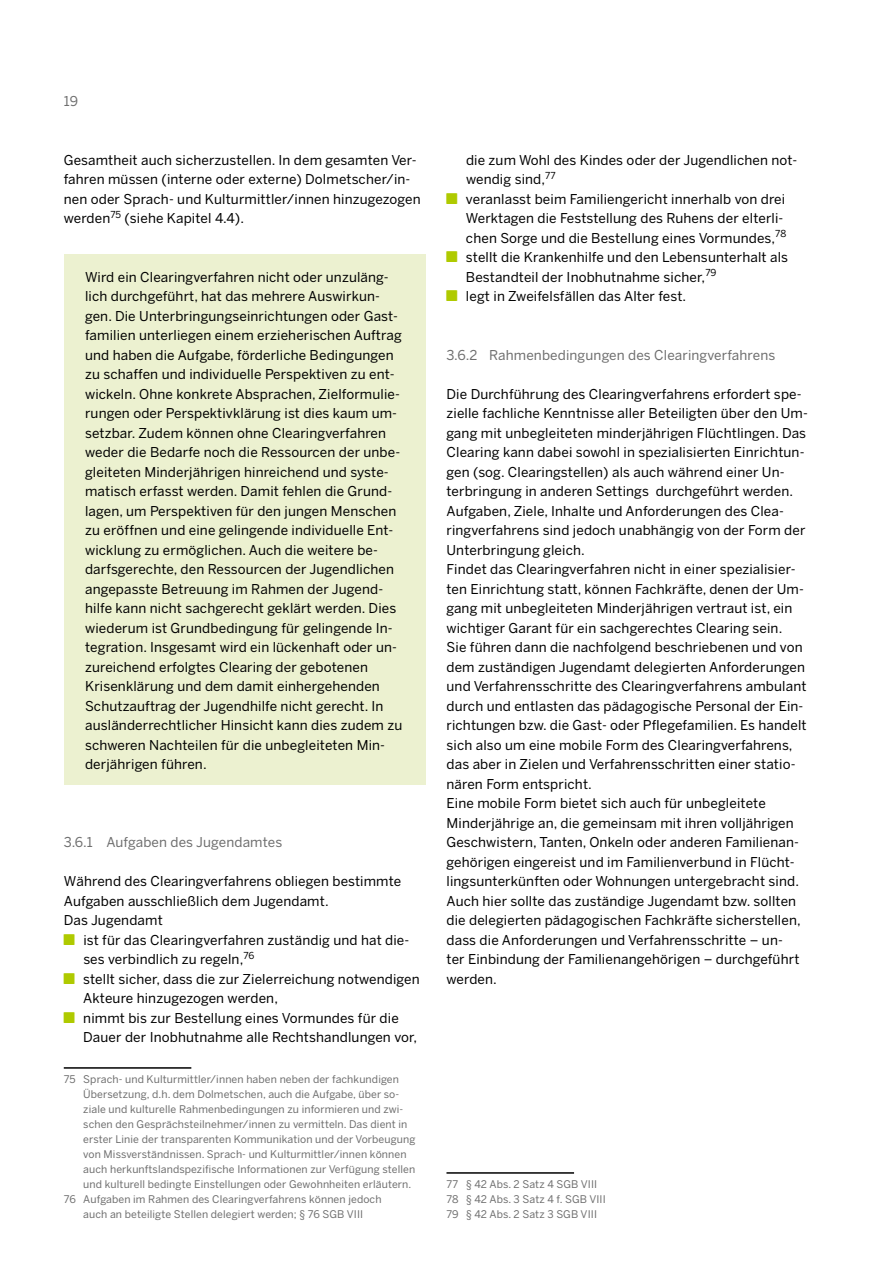
<style>
.page{position:relative;width:893px;height:1263px;background:#fff}
.page>*{position:absolute;margin:0;border:0;box-sizing:border-box;transform-origin:0 0}
.t1{font:13.5px/19.5px "Benton Sans";letter-spacing:.01em;color:#000}
.t2{font:13.5px "Benton Sans";letter-spacing:.01em;color:#6e6e6e}
.t3{font:10.5px/15px "Benton Sans";letter-spacing:.01em;color:#6e6e6e}
</style>
<div class="page">
<div style="left:64px;top:254px;width:361px;height:531px;background:#ecf1d0"></div>
<hr style="left:64px;top:1067px;width:127px;height:2px;background:#000">
<hr style="left:446px;top:1172px;width:128px;height:2px;background:#000">
<p class="t2" style="left:64px;top:93px;width:16px">19</p>
<p class="t1" style="left:64px;top:150px;width:358px">Gesamtheit auch sicherzustellen. In dem gesamten Ver&shy;fahren müssen (interne oder externe) Dolmetscher/in&shy;nen oder Sprach- und Kulturmittler/innen hinzugezogen werden<sup>75</sup> (siehe Kapitel 4.4).</p>
<p class="t1" style="left:85px;top:267px;width:319px">Wird ein Clearingverfahren nicht oder unzuläng&shy;lich durchgeführt, hat das mehrere Auswirkun&shy;gen. Die Unterbringungseinrichtungen oder Gast&shy;familien unterliegen einem erzieherischen Auftrag und haben die Aufgabe, förderliche Bedingungen zu schaffen und individuelle Perspektiven zu ent&shy;wickeln. Ohne konkrete Absprachen, Zielformulie&shy;rungen oder Perspektivklärung ist dies kaum um&shy;setzbar. Zudem können ohne Clearingverfahren weder die Bedarfe noch die Ressourcen der unbe&shy;gleiteten Minderjährigen hinreichend und syste&shy;matisch erfasst werden. Damit fehlen die Grund&shy;lagen, um Perspektiven für den jungen Menschen zu eröffnen und eine gelingende individuelle Ent&shy;wicklung zu ermöglichen. Auch die weitere be&shy;darfsgerechte, den Ressourcen der Jugendlichen angepasste Betreuung im Rahmen der Jugend&shy;hilfe kann nicht sachgerecht geklärt werden. Dies wiederum ist Grundbedingung für gelingende In&shy;tegration. Insgesamt wird ein lückenhaft oder un&shy;zureichend erfolgtes Clearing der gebotenen Krisenklärung und dem damit einhergehenden Schutzauftrag der Jugendhilfe nicht gerecht. In ausländerrechtlicher Hinsicht kann dies zudem zu schweren Nachteilen für die unbegleiteten Min&shy;derjährigen führen.</p>
<p class="t2" style="left:64px;top:834px;width:220px">3.6.1 Aufgaben des Jugendamtes</p>
<p class="t1" style="left:64px;top:871px;width:339px">Während des Clearingverfahrens obliegen bestimmte<br>Aufgaben ausschließlich dem Jugendamt.<br>Das Jugendamt</p>
<p class="t1" style="left:83px;top:930px;width:338px">ist für das Clearingverfahren zuständig und hat die&shy;ses verbindlich zu regeln,<sup>76<br></sup>stellt sicher, dass die zur Zielerreichung notwendigen Akteure hinzugezogen werden,<br>nimmt bis zur Bestellung eines Vormundes für die Dauer der Inobhutnahme alle Rechtshandlungen vor,</p>
<p class="t3" style="left:64px;top:1071px;width:337px">75 Sprach- und Kulturmittler/innen haben neben der fachkundigen</p>
<p class="t3" style="left:83px;top:1086px;width:317px">Übersetzung, d.h. dem Dolmetschen, auch die Aufgabe, über so-</p>
<p class="t3" style="left:83px;top:1101px;width:321px">ziale und kulturelle Rahmenbedingungen zu informieren und zwi-</p>
<p class="t3" style="left:83px;top:1116px;width:326px">schen den Gesprächsteilnehmer/innen zu vermitteln. Das dient in</p>
<p class="t3" style="left:83px;top:1131px;width:334px">erster Linie der transparenten Kommunikation und der Vorbeugung</p>
<p class="t3" style="left:83px;top:1146px;width:325px">von Missverständnissen. Sprach- und Kulturmittler/innen können</p>
<p class="t3" style="left:83px;top:1161px;width:333px">auch herkunftslandspezifische Informationen zur Verfügung stellen</p>
<p class="t3" style="left:83px;top:1176px;width:330px">und kulturell bedingte Einstellungen oder Gewohnheiten erläutern.</p>
<p class="t3" style="left:64px;top:1191px;width:319px">76 Aufgaben im Rahmen des Clearingverfahrens können jedoch</p>
<p class="t3" style="left:83px;top:1206px;width:281px">auch an beteiligte Stellen delegiert werden; § 76 SGB VIII</p>
<p class="t1" style="left:466px;top:150px;width:333px">die zum Wohl des Kindes oder der Jugendlichen not&shy;wendig sind,<sup>77<br></sup>veranlasst beim Familiengericht innerhalb von drei Werktagen die Feststellung des Ruhens der elterli&shy;chen Sorge und die Bestellung eines Vormundes,<sup>78 </sup>stellt die Krankenhilfe und den Lebensunterhalt als Bestandteil der Inobhutnahme sicher,<sup>79<br></sup>legt in Zweifelsfällen das Alter fest.</p>
<p class="t2" style="left:446px;top:347px;width:330px">3.6.2 Rahmenbedingungen des Clearingverfahrens</p>
<p class="t1" style="left:446px;top:384px;width:363px">Die Durchführung des Clearingverfahrens erfordert spe&shy;zielle fachliche Kenntnisse aller Beteiligten über den Um&shy;gang mit unbegleiteten minderjährigen Flüchtlingen. Das Clearing kann dabei sowohl in spezialisierten Einrichtun&shy;gen (sog. Clearingstellen) als auch während einer Un&shy;terbringung in anderen Settings durchgeführt werden.<br>Aufgaben, Ziele, Inhalte und Anforderungen des Clea&shy;ringverfahrens sind jedoch unabhängig von der Form der Unterbringung gleich.<br>Findet das Clearingverfahren nicht in einer spezialisier&shy;ten Einrichtung statt, können Fachkräfte, denen der Um&shy;gang mit unbegleiteten Minderjährigen vertraut ist, ein wichtiger Garant für ein sachgerechtes Clearing sein.<br>Sie führen dann die nachfolgend beschriebenen und von dem zuständigen Jugendamt delegierten Anforderungen und Verfahrensschritte des Clearingverfahrens ambulant durch und entlasten das pädagogische Personal der Ein&shy;richtungen bzw. die Gast- oder Pflegefamilien. Es handelt sich also um eine mobile Form des Clearingverfahrens, das aber in Zielen und Verfahrensschritten einer statio&shy;nären Form entspricht.<br>Eine mobile Form bietet sich auch für unbegleitete Minderjährige an, die gemeinsam mit ihren volljährigen Geschwistern, Tanten, Onkeln oder anderen Familienan&shy;gehörigen eingereist und im Familienverbund in Flücht&shy;lingsunterkünften oder Wohnungen untergebracht sind.<br>Auch hier sollte das zuständige Jugendamt bzw. sollten die delegierten pädagogischen Fachkräfte sicherstellen, dass die Anforderungen und Verfahrensschritte – un-<br>ter Einbindung der Familienangehörigen – durchgeführt werden.</p>
<p class="t3" style="left:446px;top:1176px;width:161px">77 § 42 Abs. 2 Satz 4 SGB VIII<br>78 § 42 Abs. 3 Satz 4 f. SGB VIII<br>79 § 42 Abs. 2 Satz 3 SGB VIII</p>
</div>
